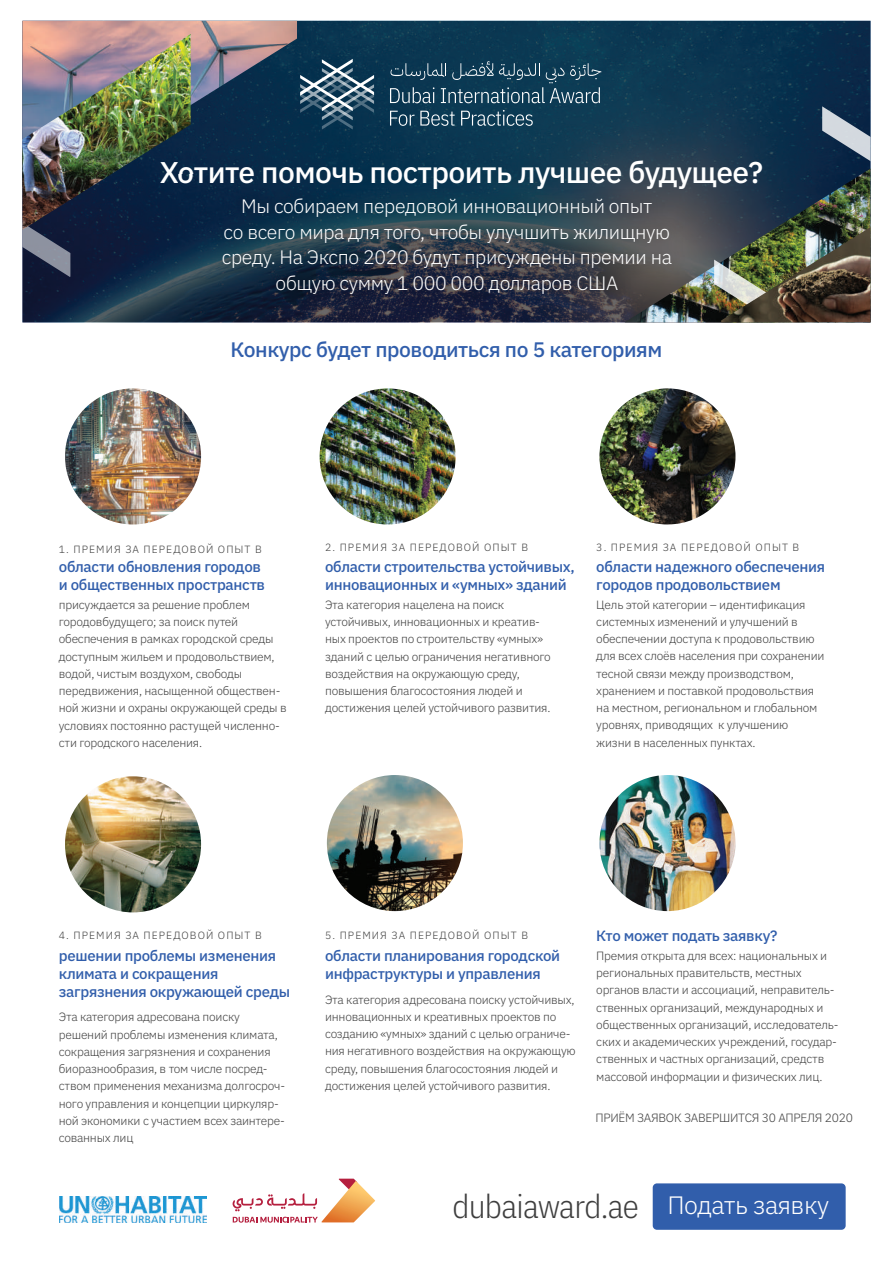
<style>
.page{position:relative;width:893px;height:1263px;background:#fff}
.page>*{position:absolute;margin:0;border:0;box-sizing:border-box;transform-origin:0 0}
.t1{font:300 33px "IBM Plex Sans Cond";letter-spacing:-.02em;color:#3e3e3e}
.t2{font:500 30px "IBM Plex Sans";letter-spacing:-.02em;color:#fff}
.t3{font:500 21px "IBM Plex Sans";letter-spacing:-.02em;color:#315eab}
.t4{font:300 19.5px/25.5px "IBM Plex Sans";letter-spacing:-.02em;color:#fff;text-align:center}
.t5{font:500 15px/18px "IBM Plex Sans";letter-spacing:-.02em;color:#315eab}
.t6{font:300 12px/17.2px "IBM Plex Sans";letter-spacing:-.02em;color:#3e3e3e}
.t7{font:300 10.5px "IBM Plex Sans";letter-spacing:.1em;color:#3e3e3e}
.s1{font-family:"IBM Plex Sans";font-size:25.2px;color:#fff}
</style>
<div class="page">
<svg style="left:22px;top:21px;width:848px;height:301px;background:#0e334e"></svg>
<svg style="left:22px;top:230px;width:48px;height:47px;background:#4e556a"></svg>
<img style="left:22px;top:21px;width:275px;height:153px">
<img style="left:22px;top:34px;width:169px;height:196px">
<svg style="left:714px;top:106px;width:156px;height:216px;background:#284051"></svg>
<img style="left:721px;top:227px;width:149px;height:95px">
<img style="left:179px;top:174px;width:536px;height:149px">
<svg style="left:390px;top:111px;width:24px;height:15px"></svg>
<svg style="left:420px;top:111px;width:35px;height:15px"></svg>
<svg style="left:461px;top:110px;width:72px;height:16px"></svg>
<svg style="left:390px;top:61px;width:211px;height:42px;background:#2b5369"></svg>
<svg style="left:300px;top:59px;width:74px;height:71px;background:#3d5f75"></svg>
<img style="left:65px;top:388px;width:136px;height:136px;border-radius:68px">
<img style="left:320px;top:388px;width:136px;height:136px;border-radius:68px">
<img style="left:599px;top:388px;width:136px;height:136px;border-radius:68px">
<img style="left:327px;top:775px;width:136px;height:136px;border-radius:68px">
<img style="left:599px;top:775px;width:136px;height:136px;border-radius:68px">
<div style="left:653px;top:1183px;width:193px;height:47px;background:#315eab;border-radius:4px"></div>
<img style="left:65px;top:776px;width:136px;height:136px;border-radius:68px">
<svg style="left:233px;top:1179px;width:142px;height:44px"></svg>
<img style="left:59px;top:1196px;width:148px;height:27px">
<h2 class="t2" style="left:160px;top:149px;width:605px">Хотите помочь построить лучшее будущее?</h2>
<h3 class="t4" style="left:222px;top:192px;width:452px">Мы собираем передовой инновационный опыт<br>со всего мира для того, чтобы улучшить жилищную среду. На Экспо 2020 будут присуждены премии на общую сумму 1 000 000 долларов США</h3>
<h3 class="t3" style="left:231px;top:333px;width:433px">Конкурс будет проводиться по 5 категориям</h3>
<p class="t7" style="left:59px;top:541px;width:205px">1. ПРЕМИЯ ЗА ПЕРЕДОВОЙ ОПЫТ В</p>
<p class="t5" style="left:59px;top:557px;width:208px">области обновления городов и общественных пространств</p>
<p class="t7" style="left:325px;top:539px;width:205px">2. ПРЕМИЯ ЗА ПЕРЕДОВОЙ ОПЫТ В</p>
<p class="t5" style="left:325px;top:557px;width:251px">области строительства устойчивых, инновационных и «умных» зданий</p>
<p class="t7" style="left:596px;top:539px;width:205px">3. ПРЕМИЯ ЗА ПЕРЕДОВОЙ ОПЫТ В</p>
<p class="t5" style="left:596px;top:557px;width:230px">области надежного обеспечения городов продовольствием</p>
<p class="t6" style="left:59px;top:595px;width:229px">присуждается за решение проблем городовбудущего; за поиск путей обеспечения в рамках городской среды доступным жильем и продовольствием, водой, чистым воздухом, свободы передвижения, насыщенной обществен&shy;ной жизни и охраны окружающей среды в условиях постоянно растущей численно&shy;сти городского населения.</p>
<p class="t6" style="left:325px;top:595px;width:227px">Эта категория нацелена на поиск устойчивых, инновационных и креатив&shy;ных проектов по строительству «умных» зданий с целью ограничения негативного воздействия на окружающую среду, повышения благосостояния людей и достижения целей устойчивого развития.</p>
<p class="t6" style="left:596px;top:595px;width:230px">Цель этой категории – идентификация системных изменений и улучшений в обеспечении доступа к продовольствию для всех слоёв населения при сохранении тесной связи между производством, хранением и поставкой продовольствия на местном, региональном и глобальном уровнях, приводящих к улучшению жизни в населенных пунктах.</p>
<p class="t7" style="left:59px;top:927px;width:205px">4. ПРЕМИЯ ЗА ПЕРЕДОВОЙ ОПЫТ В</p>
<p class="t5" style="left:59px;top:945px;width:233px">решении проблемы изменения климата и сокращения загрязнения окружающей среды</p>
<p class="t6" style="left:59px;top:1007px;width:228px">Эта категория адресована поиску решений проблемы изменения климата, сокращения загрязнения и сохранения биоразнообразия, в том числе посред&shy;ством применения механизма долгосроч&shy;ного управления и концепции циркуляр&shy;ной экономики с участием всех заинтере&shy;сованных лиц</p>
<p class="t7" style="left:325px;top:927px;width:205px">5. ПРЕМИЯ ЗА ПЕРЕДОВОЙ ОПЫТ В</p>
<p class="t5" style="left:325px;top:945px;width:237px">области планирования городской инфраструктуры и управления</p>
<p class="t6" style="left:325px;top:990px;width:252px">Эта категория адресована поиску устойчивых, инновационных и креативных проектов по созданию «умных» зданий с целью ограниче&shy;ния негативного воздействия на окружающую среду, повышения благосостояния людей и достижения целей устойчивого развития.</p>
<p class="t5" style="left:596px;top:925px;width:183px">Кто может подать заявку?</p>
<p class="t6" style="left:596px;top:946px;width:244px">Премия открыта для всех: национальных и региональных правительств, местных органов власти и ассоциаций, неправитель&shy;ственных организаций, международных и общественных организаций, исследователь&shy;ских и академических учреждений, государ&shy;ственных и частных организаций, средств массовой информации и физических лиц.</p>
<p class="t6" style="left:595px;top:1108px;width:259px">ПРИЁМ ЗАЯВОК ЗАВЕРШИТСЯ 30 АПРЕЛЯ 2020</p>
<h1 class="t1" style="left:452px;top:1181px;width:378px">dubaiaward.ae <span class="s1">Подать заявку</span></h1>
</div>
